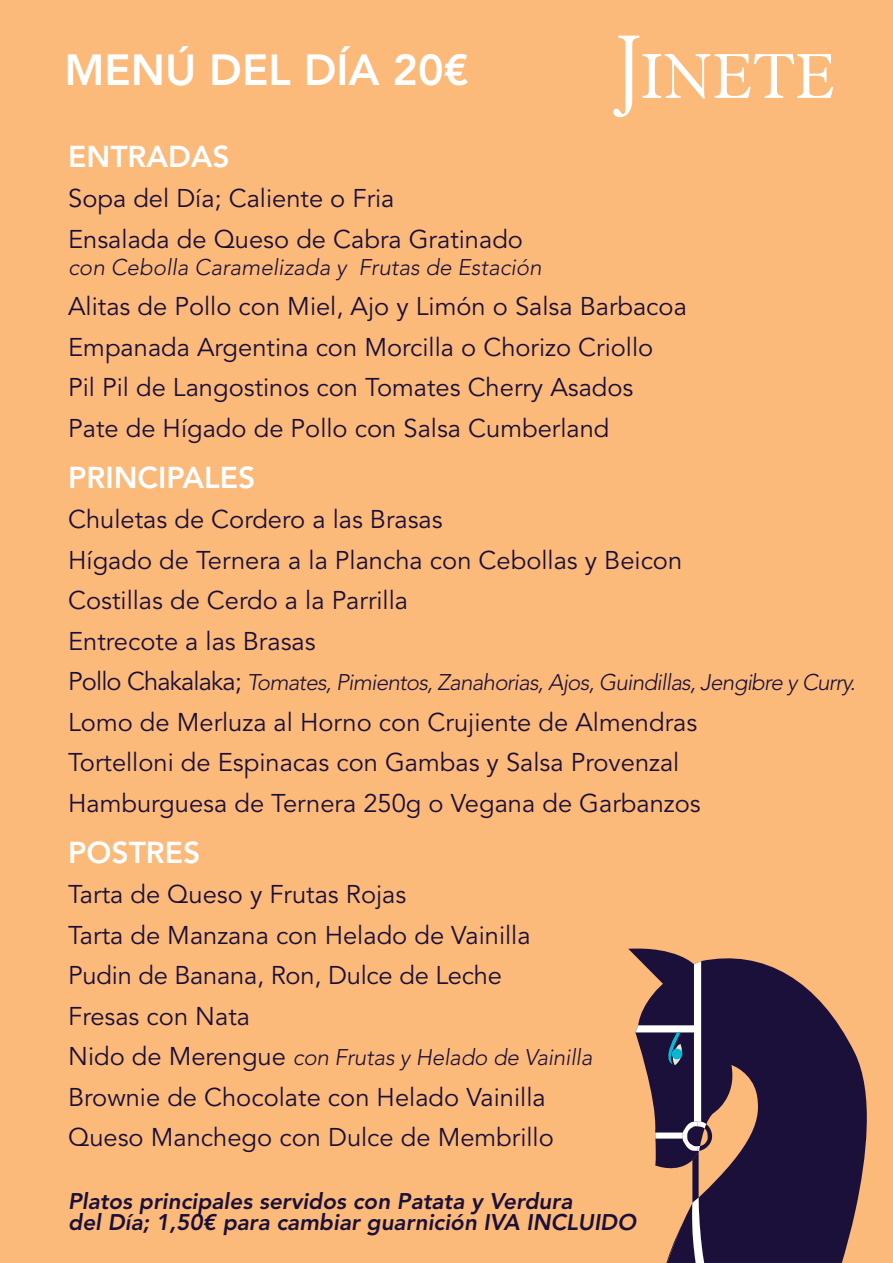
<style>
.page{position:relative;width:893px;height:1263px;background:#fbb97a}
.page>*{position:absolute;margin:0;border:0;box-sizing:border-box;transform-origin:0 0}
.t1{font:800 43.2px "Avenir LT Std";color:#fff}
.t2{font:800 30px "Avenir LT Std";color:#fff}
.t3{font:25.5px/40.5px "Avenir LT Std";color:#1b1039}
.t4{font:italic 800 22.5px/21px "Avenir LT Std";color:#1b1039}
.t5{font:italic 300 22.5px "Avenir LT Std";letter-spacing:-.01em;color:#1b1039}
.t6{font:italic 300 22.5px "Avenir LT Std";letter-spacing:-.035em;color:#1b1039}
.s1{font-weight:400;font-style:normal;font-size:25.5px}
</style>
<div class="page">
<svg style="left:613px;top:35px;width:220px;height:83px"></svg>
<svg style="left:842px;top:1030px;width:25px;height:232px;fill:#1b1039"></svg>
<svg style="left:628px;top:948px;width:214px;height:314px"></svg>
<hr style="left:399px;top:1262px;width:494px;height:1px;background:#5e5f62">
<h1 class="t1" style="left:64px;top:44px;width:406px">MENÚ DEL DÍA 20€</h1>
<p class="t2" style="left:68px;top:138px;width:163px">ENTRADAS</p>
<p class="t3" style="left:68px;top:179px;width:456px">Sopa del Día; Caliente o Fria<br>Ensalada de Queso de Cabra Gratinado</p>
<p class="t5" style="left:68px;top:254px;width:475px">con Cebolla Caramelizada y Frutas de Estación</p>
<p class="t3" style="left:68px;top:287px;width:620px">Alitas de Pollo con Miel, Ajo y Limón o Salsa Barbacoa Empanada Argentina con Morcilla o Chorizo Criollo<br>Pil Pil de Langostinos con Tomates Cherry Asados Pate de Hígado de Pollo con Salsa Cumberland</p>
<p class="t2" style="left:68px;top:459px;width:189px">PRINCIPALES</p>
<p class="t3" style="left:68px;top:500px;width:616px">Chuletas de Cordero a las Brasas<br>Hígado de Ternera a la Plancha con Cebollas y Beicon Costillas de Cerdo a la Parrilla<br>Entrecote a las Brasas</p>
<p class="t6" style="left:68px;top:669px;width:789px"><span class="s1">Pollo Chakalaka;</span> Tomates, Pimientos, Zanahorias, Ajos, Guindillas, Jengibre y Curry.</p>
<p class="t3" style="left:68px;top:702px;width:634px">Lomo de Merluza al Horno con Crujiente de Almendras<br>Tortelloni de Espinacas con Gambas y Salsa Provenzal<br>Hamburguesa de Ternera 250g o Vegana de Garbanzos</p>
<p class="t2" style="left:68px;top:834px;width:134px">POSTRES</p>
<p class="t3" style="left:68px;top:875px;width:464px">Tarta de Queso y Frutas Rojas<br>Tarta de Manzana con Helado de Vainilla<br>Pudin de Banana, Ron, Dulce de Leche<br>Fresas con Nata</p>
<p class="t5" style="left:68px;top:1044px;width:526px"><span class="s1">Nido de Merengue</span> con Frutas y Helado de Vainilla</p>
<p class="t3" style="left:68px;top:1077px;width:487px">Brownie de Chocolate con Helado Vainilla<br>Queso Manchego con Dulce de Membrillo</p>
<p class="t4" style="left:68px;top:1191px;width:569px">Platos principales servidos con Patata y Verdura<br>del Día; 1,50€ para cambiar guarnición IVA INCLUIDO</p>
</div>
